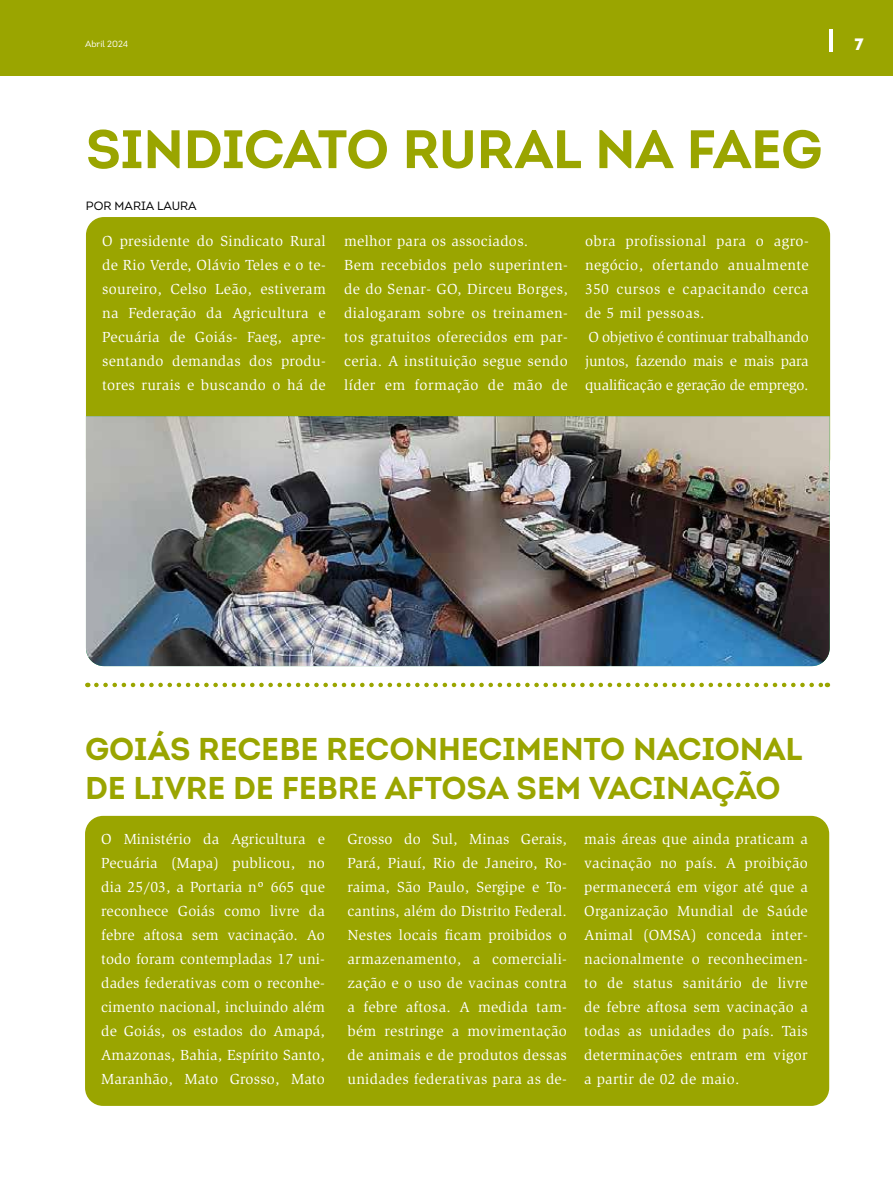
<style>
.page{position:relative;width:893px;height:1191px;background:#fff}
.page>*{position:absolute;margin:0;border:0;box-sizing:border-box;transform-origin:0 0}
.t1{font:700 54px "Intro";letter-spacing:-.015em;color:#9aa500}
.t2{font:700 31.5px/39px "Intro";letter-spacing:-.005em;color:#9aa500}
.t3{font:16.5px "Intro Black Alt";color:#fff}
.t4{font:15px/24px "Slimbach Std";letter-spacing:.02em;color:#fff;text-align:justify}
.t5{font:12px "Intro";color:#000}
.t6{font:9px "Intro";color:#fff}
</style>
<div class="page">
<div style="left:0;top:0;width:893px;height:75px;background:#9aa500"></div>
<hr style="left:829px;top:29px;width:4px;height:22px;background:#fff">
<svg style="left:96px;top:682px;width:732px;height:5px"></svg>
<div style="left:85px;top:816px;width:744px;height:290px;background:#9aa500;border-radius:18px"></div>
<div style="left:86px;top:217px;width:744px;height:259px;background:#9aa500;border-radius:18px"></div>
<img style="left:86px;top:416px;width:744px;height:250px">
<p class="t6" style="left:85px;top:39px;width:45px">Abril 2024</p>
<p class="t3" style="left:854px;top:34px;width:11px">7</p>
<h1 class="t1" style="left:86px;top:115px;width:738px">SINDICATO RURAL NA FAEG</h1>
<p class="t5" style="left:86px;top:199px;width:112px">POR MARIA LAURA</p>
<p class="t4" style="left:102px;top:229px;width:225px">O presidente do Sindicato Rural de Rio Verde, Olávio Teles e o te&shy;soureiro, Celso Leão, estiveram na Federação da Agricultura e Pecuária de Goiás- Faeg, apre&shy;sentando demandas dos produ&shy;tores rurais e buscando o há de</p>
<p class="t4" style="left:344px;top:229px;width:225px;text-align:left">melhor para os associados.<br>Bem recebidos pelo superinten&shy;de do Senar- GO, Dirceu Borges, dialogaram sobre os treinamen&shy;tos gratuitos oferecidos em par&shy;ceria. A instituição segue sendo líder em formação de mão de</p>
<p class="t4" style="left:585px;top:229px;width:225px;text-align:left">obra profissional para o agro&shy;negócio, ofertando anualmente<br>350 cursos e capacitando cerca de 5 mil pessoas.<br>O objetivo é continuar trabalhando juntos, fazendo mais e mais para qualificação e geração de emprego.</p>
<h2 class="t2" style="left:85px;top:729px;width:719px">GOIÁS RECEBE RECONHECIMENTO NACIONAL<br>DE LIVRE DE FEBRE AFTOSA SEM VACINAÇÃO</h2>
<p class="t4" style="left:101px;top:827px;width:225px">O Ministério da Agricultura e Pecuária (Mapa) publicou, no dia 25/03, a Portaria nº 665 que reconhece Goiás como livre da febre aftosa sem vacinação. Ao todo foram contempladas 17 uni&shy;dades federativas com o reconhe&shy;cimento nacional, incluindo além de Goiás, os estados do Amapá, Amazonas, Bahia, Espírito Santo, Maranhão, Mato Grosso, Mato</p>
<p class="t4" style="left:347px;top:827px;width:221px">Grosso do Sul, Minas Gerais, Pará, Piauí, Rio de Janeiro, Ro&shy;raima, São Paulo, Sergipe e To&shy;cantins, além do Distrito Federal.<br>Nestes locais ficam proibidos o armazenamento, a comerciali&shy;zação e o uso de vacinas contra a febre aftosa. A medida tam&shy;bém restringe a movimentação de animais e de produtos dessas unidades federativas para as de-</p>
<p class="t4" style="left:584px;top:827px;width:225px">mais áreas que ainda praticam a vacinação no país. A proibição permanecerá em vigor até que a Organização Mundial de Saúde Animal (OMSA) conceda inter&shy;nacionalmente o reconhecimen&shy;to de status sanitário de livre de febre aftosa sem vacinação a todas as unidades do país. Tais determinações entram em vigor a partir de 02 de maio.</p>
</div>
